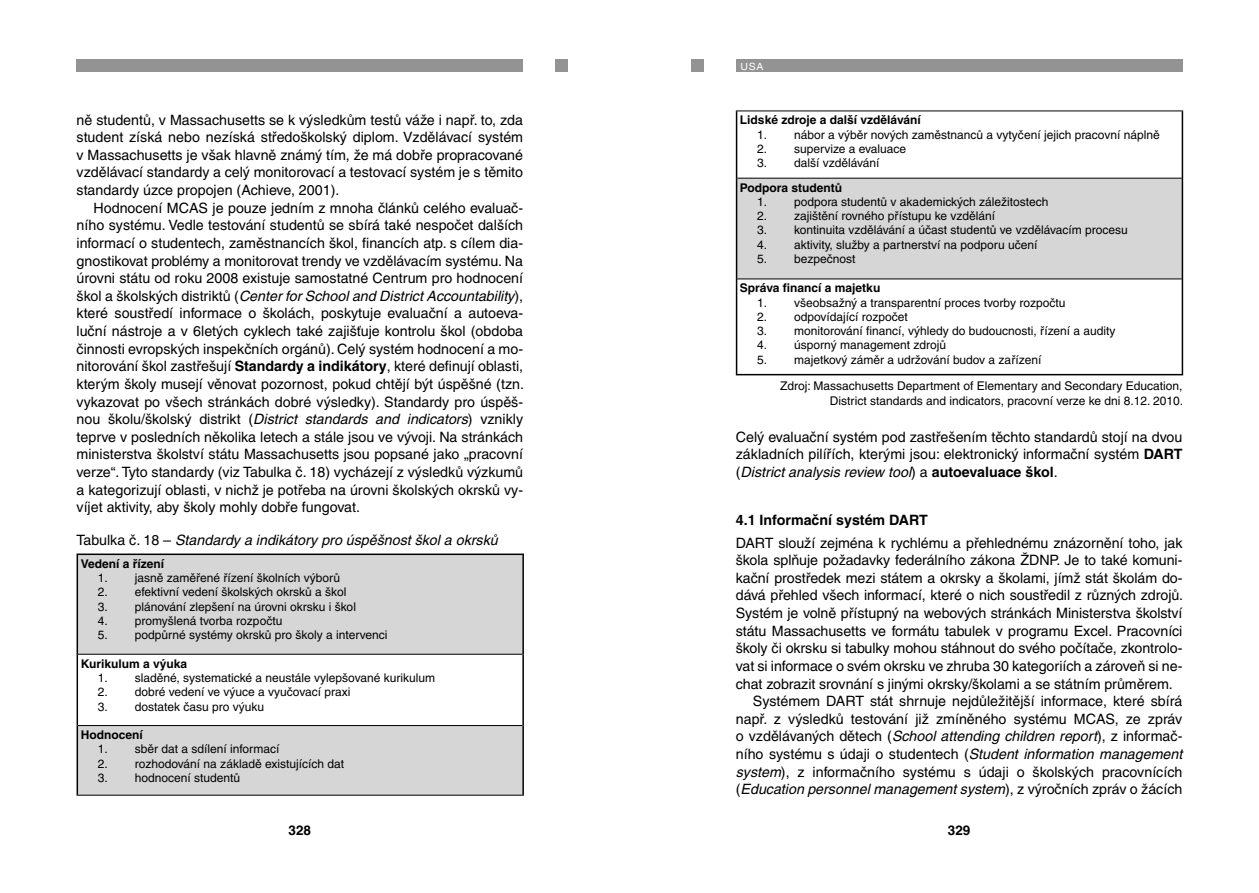
<style>
.page{position:relative;width:1259px;height:893px;background:#fff}
.page>*{position:absolute;margin:0;border:0;box-sizing:border-box;transform-origin:0 0}
.t1{font:14.25px/17.7px "Helvetica CE";letter-spacing:-.005em;color:#000;text-align:justify}
.t2{font:italic 14.25px "Helvetica CE";color:#000}
.t3{font:700 14.25px "Helvetica CE";color:#000}
.t4{font:700 13.5px "Helvetica CE";color:#000}
.t5{font:12px/14.2px "Helvetica CE";color:#000;text-align:right}
.t6{font:700 12px "Helvetica CE";color:#000}
.t7{font:9.9px "Helvetica CE";color:#fff;scale:1.05 1}
.s1{font-style:italic}
.s2{font-weight:700}
.s3{font-style:normal}
</style>
<div class="page">
<div style="left:77px;top:60px;width:446px;height:12px;background:#939393"></div>
<div style="left:555px;top:60px;width:13px;height:12px;background:#939393"></div>
<svg style="left:78px;top:555px;width:444px;height:240px;fill:#d6d6d6"></svg>
<hr style="left:78px;top:654px;width:444px;height:1px;background:#000">
<hr style="left:78px;top:725px;width:444px;height:1px;background:#000">
<hr style="left:77px;top:795px;width:447px;height:1px;background:#000">
<hr style="left:77px;top:555px;width:1px;height:99px;background:#000">
<hr style="left:77px;top:553px;width:447px;height:2px;background:#000">
<hr style="left:522px;top:555px;width:2px;height:99px;background:#000">
<hr style="left:77px;top:654px;width:1px;height:71px;background:#000">
<hr style="left:522px;top:654px;width:2px;height:71px;background:#000">
<hr style="left:77px;top:725px;width:1px;height:70px;background:#000">
<hr style="left:522px;top:725px;width:2px;height:70px;background:#000">
<div style="left:736px;top:178px;width:446px;height:101px;background:#d6d6d6"></div>
<hr style="left:736px;top:111px;width:447px;height:1px;background:#000">
<hr style="left:737px;top:178px;width:444px;height:1px;background:#000">
<hr style="left:737px;top:279px;width:444px;height:1px;background:#000">
<hr style="left:736px;top:374px;width:447px;height:1px;background:#000">
<hr style="left:736px;top:111px;width:1px;height:67px;background:#000">
<hr style="left:1181px;top:111px;width:2px;height:67px;background:#000">
<hr style="left:736px;top:178px;width:1px;height:101px;background:#000">
<hr style="left:1181px;top:178px;width:2px;height:101px;background:#000">
<hr style="left:736px;top:279px;width:1px;height:95px;background:#000">
<hr style="left:1181px;top:279px;width:2px;height:95px;background:#000">
<div style="left:736px;top:60px;width:446px;height:12px;background:#939393"></div>
<div style="left:691px;top:60px;width:13px;height:12px;background:#939393"></div>
<p class="t1" style="left:77px;top:111px;width:448px">ně studentů, v Massachusetts se k výsledkům testů váže i např. to, zda student získá nebo nezíská středoškolský diplom. Vzdělávací systém v Massachusetts je však hlavně známý tím, že má dobře propracované vzdělávací standardy a celý monitorovací a testovací systém je s těmito standardy úzce propojen (Achieve, 2001).</p>
<p class="t1" style="left:77px;top:199px;width:449px;text-indent:17px">Hodnocení MCAS je pouze jedním z mnoha článků celého evaluač&shy;ního systému. Vedle testování studentů se sbírá také nespočet dalších informací o studentech, zaměstnancích škol, financích atp. s cílem dia&shy;gnostikovat problémy a monitorovat trendy ve vzdělávacím systému. Na úrovni státu od roku 2008 existuje samostatné Centrum pro hodnocení škol a školských distriktů (<span class="s1">Center for School and District Accountability</span>), které soustředí informace o školách, poskytuje evaluační a autoeva&shy;luční nástroje a v 6letých cyklech také zajišťuje kontrolu škol (obdoba činnosti evropských inspekčních orgánů). Celý systém hodnocení a mo&shy;nitorování škol zastřešují <span class="s2">Standardy a indikátory</span>, které definují oblasti, kterým školy musejí věnovat pozornost, pokud chtějí být úspěšné (tzn. vykazovat po všech stránkách dobré výsledky). Standardy pro úspěš&shy;nou školu/školský distrikt (<span class="s1">District standards and indicators</span>) vznikly teprve v posledních několika letech a stále jsou ve vývoji. Na stránkách ministerstva školství státu Massachusetts jsou popsané jako „pracovní verze“. Tyto standardy (viz Tabulka č. 18) vycházejí z výsledků výzkumů a kategorizují oblasti, v nichž je potřeba na úrovni školských okrsků vy&shy;víjet aktivity, aby školy mohly dobře fungovat.</p>
<p class="t2" style="left:77px;top:531px;width:423px"><span class="s3">Tabulka č. 18 –</span> Standardy a indikátory pro úspěšnost škol a okrsků</p>
<p class="t6" style="left:81px;top:557px;width:85px">Vedení a řízení</p>
<p class="t5" style="left:98px;top:571px;width:244px">1. jasně zaměřené řízení školních výborů</p>
<p class="t5" style="left:98px;top:585px;width:250px">2. efektivní vedení školských okrsků a škol</p>
<p class="t5" style="left:98px;top:599px;width:260px">3. plánování zlepšení na úrovni okrsku i škol</p>
<p class="t5" style="left:98px;top:613px;width:186px">4. promyšlená tvorba rozpočtu</p>
<p class="t5" style="left:98px;top:628px;width:291px">5. podpůrné systémy okrsků pro školy a intervenci</p>
<p class="t6" style="left:81px;top:657px;width:108px">Kurikulum a výuka</p>
<p class="t5" style="left:98px;top:671px;width:339px">1. sladěné, systematické a neustále vylepšované kurikulum</p>
<p class="t5" style="left:98px;top:685px;width:254px">2. dobré vedení ve výuce a vyučovací praxi</p>
<p class="t5" style="left:98px;top:699px;width:168px">3. dostatek času pro výuku</p>
<p class="t6" style="left:81px;top:728px;width:64px">Hodnocení</p>
<p class="t5" style="left:98px;top:742px;width:183px">1. sběr dat a sdílení informací</p>
<p class="t5" style="left:98px;top:756px;width:248px">2. rozhodování na základě existujících dat</p>
<p class="t5" style="left:98px;top:770px;width:144px">3. hodnocení studentů</p>
<p class="t7" style="left:740px;top:61px;width:23px">USA</p>
<p class="t6" style="left:740px;top:113px;width:182px">Lidské zdroje a další vzdělávání</p>
<p class="t5" style="left:757px;top:127px;width:404px">1. nábor a výběr nových zaměstnanců a vytyčení jejich pracovní náplně</p>
<p class="t5" style="left:757px;top:142px;width:151px">2. supervize a evaluace</p>
<p class="t5" style="left:757px;top:156px;width:124px">3. další vzdělávání</p>
<p class="t6" style="left:740px;top:181px;width:104px">Podpora studentů</p>
<p class="t5" style="left:757px;top:195px;width:293px">1. podpora studentů v akademických záležitostech</p>
<p class="t5" style="left:757px;top:209px;width:240px">2. zajištění rovného přístupu ke vzdělání</p>
<p class="t5" style="left:757px;top:223px;width:372px">3. kontinuita vzdělávání a účast studentů ve vzdělávacím procesu</p>
<p class="t5" style="left:757px;top:237px;width:282px">4. aktivity, služby a partnerství na podporu učení</p>
<p class="t5" style="left:757px;top:252px;width:100px">5. bezpečnost</p>
<p class="t6" style="left:740px;top:281px;width:142px">Správa financí a majetku</p>
<p class="t5" style="left:757px;top:295px;width:310px">1. všeobsažný a transparentní proces tvorby rozpočtu</p>
<p class="t5" style="left:757px;top:310px;width:152px">2. odpovídající rozpočet</p>
<p class="t5" style="left:757px;top:324px;width:360px">3. monitorování financí, výhledy do budoucnosti, řízení a audity</p>
<p class="t5" style="left:757px;top:338px;width:191px">4. úsporný management zdrojů</p>
<p class="t5" style="left:757px;top:352px;width:286px">5. majetkový záměr a udržování budov a zařízení</p>
<p class="t5" style="left:780px;top:379px;width:404px">Zdroj: Massachusetts Department of Elementary and Secondary Education,<br>District standards and indicators, pracovní verze ke dni 8.12. 2010.</p>
<p class="t1" style="left:736px;top:428px;width:448px">Celý evaluační systém pod zastřešením těchto standardů stojí na dvou základních pilířích, kterými jsou: elektronický informační systém <span class="s2">DART </span>(<span class="s1">District analysis review tool</span>) a <span class="s2">autoevaluace škol</span>.</p>
<p class="t3" style="left:736px;top:512px;width:194px">4.1 Informační systém DART</p>
<p class="t1" style="left:736px;top:534px;width:448px">DART slouží zejména k rychlému a přehlednému znázornění toho, jak</p>
<p class="t1" style="left:736px;top:551px;width:448px">škola splňuje požadavky federálního zákona ŽDNP. Je to také komuni-</p>
<p class="t1" style="left:736px;top:569px;width:448px">kační prostředek mezi státem a okrsky a školami, jímž stát školám do-</p>
<p class="t1" style="left:736px;top:587px;width:449px">dává přehled všech informací, které o nich soustředil z různých zdrojů.</p>
<p class="t1" style="left:736px;top:604px;width:448px">Systém je volně přístupný na webových stránkách Ministerstva školství</p>
<p class="t1" style="left:736px;top:622px;width:448px">státu Massachusetts ve formátu tabulek v programu Excel. Pracovníci</p>
<p class="t1" style="left:736px;top:639px;width:448px">školy či okrsku si tabulky mohou stáhnout do svého počítače, zkontrolo-</p>
<p class="t1" style="left:736px;top:657px;width:448px">vat si informace o svém okrsku ve zhruba 30 kategoriích a zároveň si ne-</p>
<p class="t1" style="left:736px;top:675px;width:438px">chat zobrazit srovnání s jinými okrsky/školami a se státním průměrem.</p>
<p class="t1" style="left:753px;top:692px;width:431px">Systémem DART stát shrnuje nejdůležitější informace, které sbírá</p>
<p class="t1" style="left:736px;top:710px;width:448px">např. z výsledků testování již zmíněného systému MCAS, ze zpráv</p>
<p class="t1" style="left:736px;top:728px;width:448px">o vzdělávaných dětech (<span class="s1">School attending children report</span>), z informač-</p>
<p class="t1" style="left:736px;top:745px;width:448px">ního systému s údaji o studentech (<span class="s1">Student information management</span></p>
<p class="t1" style="left:736px;top:763px;width:448px"><span class="s1">system</span>), z informačního systému s údaji o školských pracovnících</p>
<p class="t2" style="left:736px;top:781px;width:448px"><span class="s3">(</span>Education personnel management system<span class="s3">), z výročních zpráv o žácích</span></p>
<p class="t4" style="left:289px;top:823px;width:24px">328</p>
<p class="t4" style="left:948px;top:823px;width:24px">329</p>
</div>
